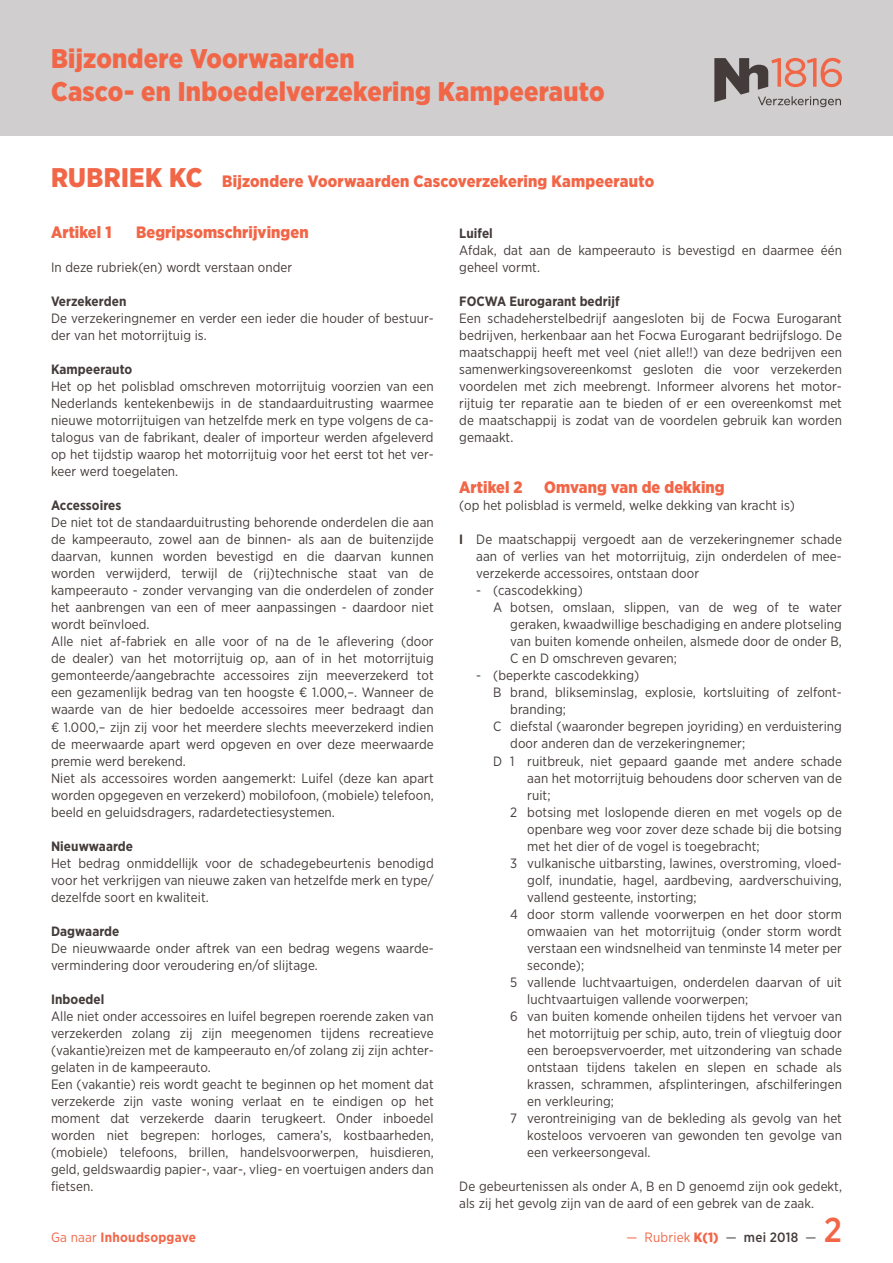
<style>
.page{position:relative;width:893px;height:1263px;background:#fff}
.page>*{position:absolute;margin:0;border:0;box-sizing:border-box;transform-origin:0 0}
.t1{font:500 34.5px "Gotham Narrow";color:#f26648}
.t2{font:900 27px/33px "Gotham Narrow";letter-spacing:.01em;color:#f26648}
.t3{font:900 16.5px "Gotham Narrow";letter-spacing:.005em;color:#f26648}
.t4{font:13.5px/17px "Gotham Narrow";letter-spacing:.005em;color:#443c3a}
.t5{font:700 13.5px "Gotham Narrow";letter-spacing:.005em;color:#443c3a}
.t6{font:13.5px "Gotham Narrow";letter-spacing:.015em;color:#f26648}
.t7{font:700 13.5px "Gotham Narrow";letter-spacing:.02em;color:#f26648}
.s1{font-size:27px}
.s2{font-weight:400}
.s3{font-weight:700}
.s4{font-weight:900}
.s5{color:#443c3a}
.s6{font-weight:500;color:#443c3a}
</style>
<div class="page">
<div style="left:0;top:0;width:893px;height:136px;background:#d0cece"></div>
<svg style="left:714px;top:58px;width:128px;height:49px"></svg>
<h2 class="t2" style="left:51px;top:41px;width:555px">Bijzondere Voorwaarden<br>Casco- en Inboedelverzekering Kampeerauto</h2>
<p class="t3" style="left:51px;top:170px;width:605px"><span class="s1">RUBRIEK KC</span> Bijzondere Voorwaarden Cascoverzekering Kampeerauto</p>
<p class="t3" style="left:51px;top:221px;width:62px">Artikel 1</p>
<p class="t3" style="left:136px;top:221px;width:174px">Begripsomschrijvingen</p>
<p class="t4" style="left:51px;top:259px;width:243px">In deze rubriek(en) wordt verstaan onder</p>
<p class="t5" style="left:51px;top:293px;width:77px">Verzekerden</p>
<p class="t4" style="left:51px;top:310px;width:384px">De verzekeringnemer en verder een ieder die houder of bestuur&shy;der van het motorrijtuig is.</p>
<p class="t5" style="left:51px;top:361px;width:83px">Kampeerauto</p>
<p class="t4" style="left:51px;top:378px;width:384px;text-align:justify">Het op het polisblad omschreven motorrijtuig voorzien van een Nederlands kentekenbewijs in de standaarduitrusting waarmee nieuwe motorrijtuigen van hetzelfde merk en type volgens de ca&shy;talogus van de fabrikant, dealer of importeur werden afgeleverd op het tijdstip waarop het motorrijtuig voor het eerst tot het ver&shy;keer werd toegelaten.</p>
<p class="t5" style="left:51px;top:497px;width:72px">Accessoires</p>
<p class="t4" style="left:51px;top:514px;width:384px">De niet tot de standaarduitrusting behorende onderdelen die aan de kampeerauto, zowel aan de binnen- als aan de buitenzijde daarvan, kunnen worden bevestigd en die daarvan kunnen worden verwijderd, terwijl de (rij)technische staat van de kampeerauto - zonder vervanging van die onderdelen of zonder het aanbrengen van een of meer aanpassingen - daardoor niet wordt beïnvloed.<br>Alle niet af-fabriek en alle voor of na de 1e aflevering (door de dealer) van het motorrijtuig op, aan of in het motorrijtuig gemonteerde/aangebrachte accessoires zijn meeverzekerd tot een gezamenlijk bedrag van ten hoogste € 1.000,–. Wanneer de waarde van de hier bedoelde accessoires meer bedraagt dan € 1.000,– zijn zij voor het meerdere slechts meeverzekerd indien de meerwaarde apart werd opgeven en over deze meerwaarde premie werd berekend.<br>Niet als accessoires worden aangemerkt: Luifel (deze kan apart worden opgegeven en verzekerd) mobilofoon, (mobiele) telefoon, beeld en geluidsdragers, radardetectiesystemen.</p>
<p class="t5" style="left:51px;top:837px;width:84px">Nieuwwaarde</p>
<p class="t4" style="left:51px;top:854px;width:384px;text-align:justify">Het bedrag onmiddellijk voor de schadegebeurtenis benodigd voor het verkrijgen van nieuwe zaken van hetzelfde merk en type/ dezelfde soort en kwaliteit.</p>
<p class="t5" style="left:51px;top:922px;width:70px">Dagwaarde</p>
<p class="t4" style="left:51px;top:939px;width:384px">De nieuwwaarde onder aftrek van een bedrag wegens waarde&shy;vermindering door veroudering en/of slijtage.</p>
<p class="t5" style="left:51px;top:990px;width:55px">Inboedel</p>
<p class="t4" style="left:51px;top:1007px;width:384px">Alle niet onder accessoires en luifel begrepen roerende zaken van verzekerden zolang zij zijn meegenomen tijdens recreatieve (vakantie)reizen met de kampeerauto en/of zolang zij zijn achter&shy;gelaten in de kampeerauto.<br>Een (vakantie) reis wordt geacht te beginnen op het moment dat verzekerde zijn vaste woning verlaat en te eindigen op het moment dat verzekerde daarin terugkeert. Onder inboedel worden niet begrepen: horloges, camera’s, kostbaarheden, (mobiele) telefoons, brillen, handelsvoorwerpen, huisdieren, geld, geldswaardig papier-, vaar-, vlieg- en voertuigen anders dan fietsen.</p>
<p class="t7" style="left:51px;top:1228px;width:147px"><span class="s2">Ga naar</span> Inhoudsopgave</p>
<p class="t5" style="left:459px;top:225px;width:35px">Luifel</p>
<p class="t4" style="left:459px;top:242px;width:384px">Afdak, dat aan de kampeerauto is bevestigd en daarmee één geheel vormt.</p>
<p class="t5" style="left:459px;top:293px;width:162px">FOCWA Eurogarant bedrijf</p>
<p class="t4" style="left:459px;top:310px;width:384px;text-align:justify">Een schadeherstelbedrijf aangesloten bij de Focwa Eurogarant bedrijven, herkenbaar aan het Focwa Eurogarant bedrijfslogo. De maatschappij heeft met veel (niet alle!!) van deze bedrijven een samenwerkingsovereenkomst gesloten die voor verzekerden voordelen met zich meebrengt. Informeer alvorens het motor&shy;rijtuig ter reparatie aan te bieden of er een overeenkomst met de maatschappij is zodat van de voordelen gebruik kan worden gemaakt.</p>
<p class="t3" style="left:459px;top:477px;width:65px">Artikel 2</p>
<p class="t3" style="left:544px;top:477px;width:182px">Omvang van de dekking</p>
<p class="t4" style="left:459px;top:497px;width:337px">(op het polisblad is vermeld, welke dekking van kracht is)</p>
<p class="t4" style="left:476px;top:531px;width:367px;text-align:justify;text-indent:-17px"><span class="s3">I</span> De maatschappij vergoedt aan de verzekeringnemer schade aan of verlies van het motorrijtuig, zijn onderdelen of mee&shy;verzekerde accessoires, ontstaan door</p>
<p class="t4" style="left:476px;top:582px;width:108px">- (cascodekking)</p>
<p class="t4" style="left:493px;top:599px;width:350px">A botsen, omslaan, slippen, van de weg of te water</p>
<p class="t4" style="left:510px;top:616px;width:333px">geraken, kwaadwillige beschadiging en andere plotseling</p>
<p class="t4" style="left:510px;top:633px;width:333px">van buiten komende onheilen, alsmede door de onder B,</p>
<p class="t4" style="left:510px;top:650px;width:168px">C en D omschreven gevaren;</p>
<p class="t4" style="left:476px;top:667px;width:164px">- (beperkte cascodekking)</p>
<p class="t4" style="left:493px;top:684px;width:350px">B brand, blikseminslag, explosie, kortsluiting of zelfont-</p>
<p class="t4" style="left:510px;top:701px;width:57px">branding;</p>
<p class="t4" style="left:493px;top:718px;width:350px">C diefstal (waaronder begrepen joyriding) en verduistering</p>
<p class="t4" style="left:510px;top:735px;width:236px">door anderen dan de verzekeringnemer;</p>
<p class="t4" style="left:493px;top:752px;width:350px">D 1 ruitbreuk, niet gepaard gaande met andere schade</p>
<p class="t4" style="left:527px;top:769px;width:316px">aan het motorrijtuig behoudens door scherven van de</p>
<p class="t4" style="left:527px;top:786px;width:25px">ruit;</p>
<p class="t4" style="left:510px;top:803px;width:333px">2 botsing met loslopende dieren en met vogels op de</p>
<p class="t4" style="left:527px;top:820px;width:316px">openbare weg voor zover deze schade bij die botsing</p>
<p class="t4" style="left:527px;top:837px;width:234px">met het dier of de vogel is toegebracht;</p>
<p class="t4" style="left:510px;top:854px;width:333px">3 vulkanische uitbarsting, lawines, overstroming, vloed-</p>
<p class="t4" style="left:527px;top:871px;width:316px">golf, inundatie, hagel, aardbeving, aardverschuiving,</p>
<p class="t4" style="left:527px;top:888px;width:171px">vallend gesteente, instorting;</p>
<p class="t4" style="left:510px;top:905px;width:333px">4 door storm vallende voorwerpen en het door storm</p>
<p class="t4" style="left:527px;top:922px;width:316px">omwaaien van het motorrijtuig (onder storm wordt</p>
<p class="t4" style="left:527px;top:939px;width:316px">verstaan een windsnelheid van tenminste 14 meter per</p>
<p class="t4" style="left:527px;top:956px;width:58px">seconde);</p>
<p class="t4" style="left:510px;top:973px;width:333px">5 vallende luchtvaartuigen, onderdelen daarvan of uit</p>
<p class="t4" style="left:527px;top:990px;width:223px">luchtvaartuigen vallende voorwerpen;</p>
<p class="t4" style="left:510px;top:1007px;width:333px">6 van buiten komende onheilen tijdens het vervoer van</p>
<p class="t4" style="left:527px;top:1024px;width:316px">het motorrijtuig per schip, auto, trein of vliegtuig door</p>
<p class="t4" style="left:527px;top:1041px;width:316px">een beroepsvervoerder, met uitzondering van schade</p>
<p class="t4" style="left:527px;top:1058px;width:316px">ontstaan tijdens takelen en slepen en schade als</p>
<p class="t4" style="left:527px;top:1075px;width:316px">krassen, schrammen, afsplinteringen, afschilferingen</p>
<p class="t4" style="left:527px;top:1092px;width:88px">en verkleuring;</p>
<p class="t4" style="left:510px;top:1109px;width:333px">7 verontreiniging van de bekleding als gevolg van het</p>
<p class="t4" style="left:527px;top:1126px;width:316px">kosteloos vervoeren van gewonden ten gevolge van</p>
<p class="t4" style="left:527px;top:1143px;width:125px">een verkeersongeval.</p>
<p class="t4" style="left:459px;top:1177px;width:384px">De gebeurtenissen als onder A, B en D genoemd zijn ook gedekt, als zij het gevolg zijn van de aard of een gebrek van de zaak.</p>
<p class="t6" style="left:626px;top:1228px;width:192px">— Rubriek <span class="s4">K(1)</span> <span class="s5">—</span> <span class="s6">mei 2018</span> <span class="s5">—</span></p>
<h1 class="t1" style="left:824px;top:1208px;width:20px">2</h1>
</div>
